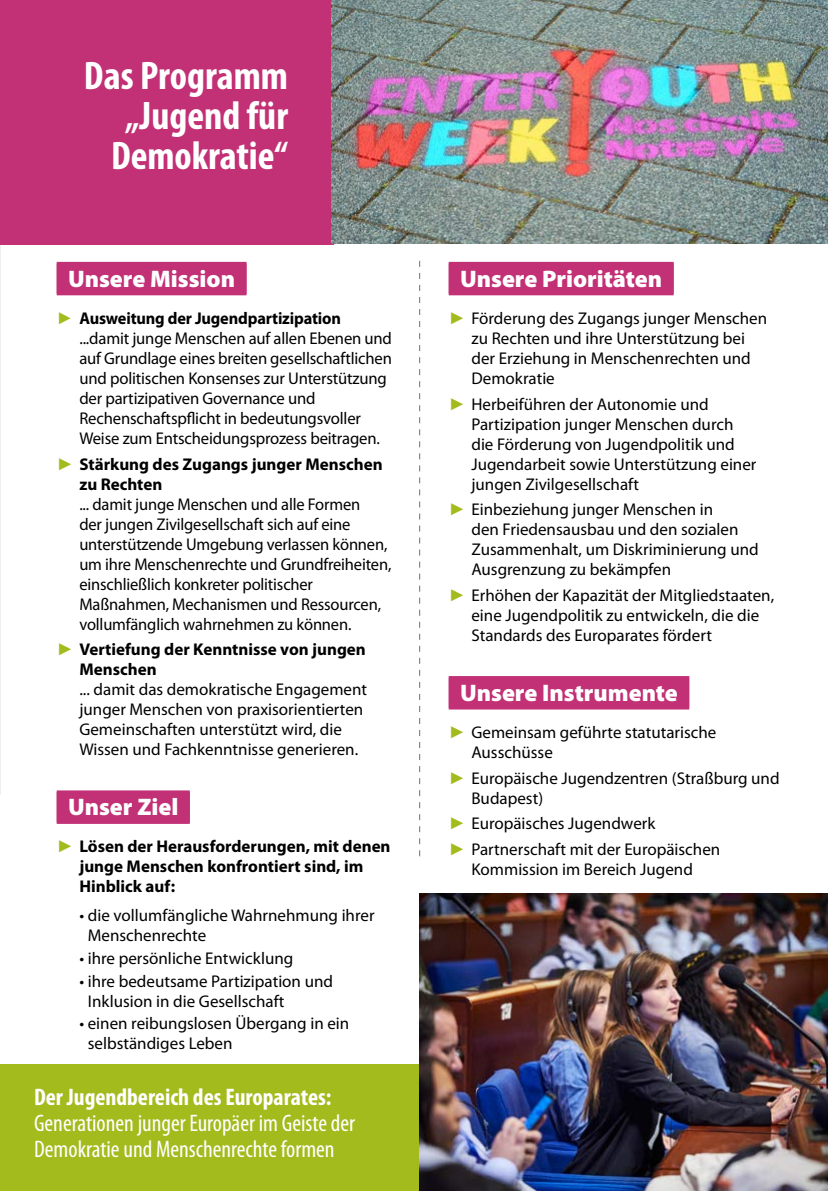
<style>
.page{position:relative;width:828px;height:1191px;background:#fff}
.page>*{position:absolute;margin:0;border:0;box-sizing:border-box;transform-origin:0 0}
.Texte{font:700 condensed 40px/40px "Myriad Pro";color:#fff;text-align:right}
.Texte-2{font:condensed 24px/26px "Myriad Pro";color:#fff}
.Titre_grisé{font:900 24px "Myriad Pro";color:#fff}
.t1{font:17px/20px "Myriad Pro";color:#000}
.t2{font:700 17px/20px "Myriad Pro";color:#000}
.s1{font-family:"Arial";color:#a4bb1e}
.s2{font-weight:700}
.s3{font-family:"Arial";font-weight:400;color:#a4bb1e}
</style>
<div class="page">
<div style="left:57px;top:263px;width:189px;height:32px;background:#c23075"></div>
<div style="left:57px;top:262px;width:189px;height:32px;background:#c23075"></div>
<div style="left:57px;top:792px;width:133px;height:32px;background:#c23075"></div>
<div style="left:57px;top:790px;width:133px;height:32px;background:#c23075"></div>
<div style="left:449px;top:263px;width:224px;height:32px;background:#c23075"></div>
<div style="left:449px;top:262px;width:224px;height:32px;background:#c23075"></div>
<div style="left:449px;top:677px;width:240px;height:32px;background:#c23075"></div>
<div style="left:449px;top:676px;width:240px;height:32px;background:#c23075"></div>
<div style="left:0;top:0;width:333px;height:244px;background:#c23075"></div>
<img style="left:332px;top:0;width:496px;height:244px">
<svg style="left:419px;top:261px;width:1px;height:595px"></svg>
<div style="left:0;top:1064px;width:420px;height:127px;background:#a4bb1e"></div>
<img style="left:420px;top:893px;width:408px;height:298px">
<p class="Texte" style="left:84px;top:55px;width:206px">Das Programm „Jugend für<br>Demokratie“</p>
<p class="Titre_grisé" style="left:68px;top:263px;width:169px">Unsere Mission</p>
<p class="t1" style="left:79px;top:308px;width:314px;text-indent:-23px"><span class="s1">►</span> <span class="s2">Ausweitung der Jugendpartizipation </span>...damit junge Menschen auf allen Ebenen und auf Grundlage eines breiten gesellschaftlichen und politischen Konsenses zur Unterstützung der partizipativen Governance und Rechenschaftspflicht in bedeutungsvoller Weise zum Entscheidungsprozess beitragen.</p>
<p class="t1" style="left:79px;top:453px;width:313px;text-indent:-23px"><span class="s1">►</span> <span class="s2">Stärkung des Zugangs junger Menschen zu Rechten<br></span>... damit junge Menschen und alle Formen<br>der jungen Zivilgesellschaft sich auf eine unterstützende Umgebung verlassen können, um ihre Menschenrechte und Grundfreiheiten, einschließlich konkreter politischer Maßnahmen, Mechanismen und Ressourcen, vollumfänglich wahrnehmen zu können.</p>
<p class="t1" style="left:79px;top:639px;width:289px;text-indent:-23px"><span class="s1">►</span> <span class="s2">Vertiefung der Kenntnisse von jungen Menschen<br></span>... damit das demokratische Engagement junger Menschen von praxisorientierten Gemeinschaften unterstützt wird, die Wissen und Fachkenntnisse generieren.</p>
<p class="Titre_grisé" style="left:68px;top:791px;width:112px">Unser Ziel</p>
<p class="t2" style="left:79px;top:836px;width:313px;text-indent:-23px"><span class="s3">►</span> Lösen der Herausforderungen, mit denen junge Menschen konfrontiert sind, im<br>Hinblick auf:</p>
<p class="t1" style="left:88px;top:905px;width:288px;text-indent:-8px">• die vollumfängliche Wahrnehmung ihrer<br>Menschenrechte</p>
<p class="t1" style="left:79px;top:947px;width:215px">• ihre persönliche Entwicklung</p>
<p class="t1" style="left:88px;top:970px;width:247px;text-indent:-8px">• ihre bedeutsame Partizipation und<br>Inklusion in die Gesellschaft</p>
<p class="t1" style="left:88px;top:1013px;width:263px;text-indent:-8px">• einen reibungslosen Übergang in ein selbständiges Leben</p>
<p class="Texte-2" style="left:34px;top:1084px;width:323px"><span class="s2">Der Jugendbereich des Europarates:<br></span>Generationen junger Europäer im Geiste der<br>Demokratie und Menschenrechte formen</p>
<p class="Titre_grisé" style="left:460px;top:263px;width:204px">Unsere Prioritäten</p>
<p class="t1" style="left:471px;top:308px;width:297px;text-indent:-23px"><span class="s1">►</span> Förderung des Zugangs junger Menschen zu Rechten und ihre Unterstützung bei der Erziehung in Menschenrechten und<br>Demokratie</p>
<p class="t1" style="left:471px;top:393px;width:286px;text-indent:-23px"><span class="s1">►</span> Herbeiführen der Autonomie und Partizipation junger Menschen durch die Förderung von Jugendpolitik und Jugendarbeit sowie Unterstützung einer jungen Zivilgesellschaft</p>
<p class="t1" style="left:471px;top:499px;width:289px;text-indent:-23px"><span class="s1">►</span> Einbeziehung junger Menschen in<br>den Friedensausbau und den sozialen Zusammenhalt, um Diskriminierung und Ausgrenzung zu bekämpfen</p>
<p class="t1" style="left:471px;top:585px;width:304px;text-indent:-23px"><span class="s1">►</span> Erhöhen der Kapazität der Mitgliedstaaten, eine Jugendpolitik zu entwickeln, die die<br>Standards des Europarates fördert</p>
<p class="Titre_grisé" style="left:460px;top:677px;width:219px">Unsere Instrumente</p>
<p class="t1" style="left:471px;top:722px;width:247px;text-indent:-23px"><span class="s1">►</span> Gemeinsam geführte statutarische<br>Ausschüsse</p>
<p class="t1" style="left:471px;top:767px;width:310px;text-indent:-23px"><span class="s1">►</span> Europäische Jugendzentren (Straßburg und<br>Budapest)</p>
<p class="t1" style="left:449px;top:813px;width:208px"><span class="s1">►</span> Europäisches Jugendwerk</p>
<p class="t1" style="left:449px;top:839px;width:273px;text-align:center"><span class="s1">►</span> Partnerschaft mit der Europäischen<br>Kommission im Bereich Jugend</p>
</div>
